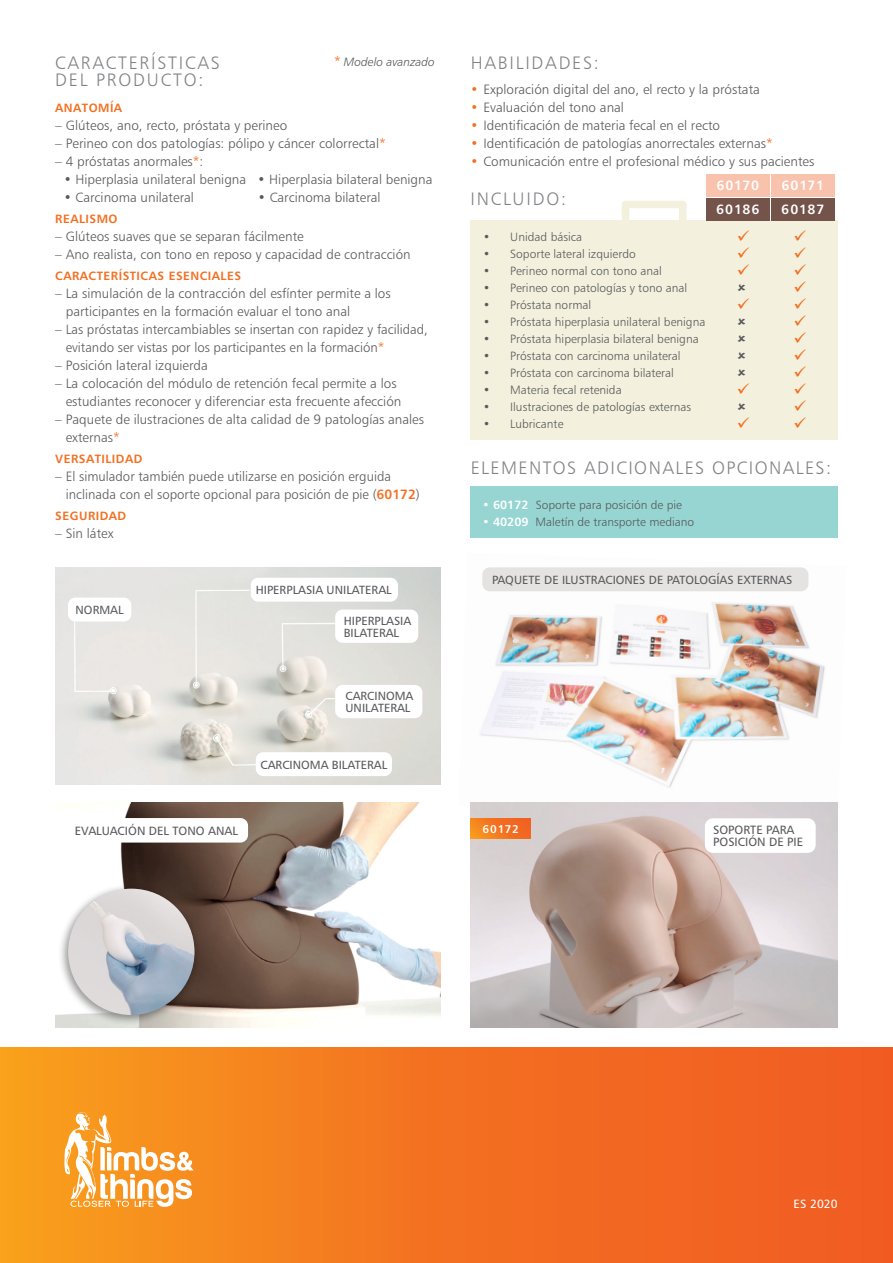
<style>
.page{position:relative;width:893px;height:1263px;background:#fff}
.page>*{position:absolute;margin:0;border:0;box-sizing:border-box;transform-origin:0 0}
.t1{font:18px/16.5px "Humanist 777 BT Light B";letter-spacing:.1em;color:#808285}
.t2{font:18px "Humanist 777 BT Light B";letter-spacing:.08em;color:#808285}
.t3{font:13.5px/18px "Humanist 777 BT Light B";color:#58595b}
.t4{font:13.5px "Humanist 777 BT Bold B";letter-spacing:.06em;color:#fff}
.t5{font:12px "Humanist 777 BT Light B";color:#58595b}
.t6{font:12px "Humanist 777 BT Bold B";letter-spacing:.04em;color:#f36f21}
.t7{font:12px/12px "Humanist 777 BT Roman B";color:#58595b}
.t8{font:12px "Humanist 777 BT Light Italic B";color:#58595b}
.t9{font:12px "Humanist 777 BT Roman B";color:#fff}
.t10{font:11.85px/11.9px "Humanist 777 BT Roman B";color:#58595b}
.t11{font:11.25px "Humanist 777 BT Bold B";letter-spacing:.065em;color:#fff}
.s1{font-family:"Humanist 777 BT Light B";font-size:13.5px;color:#f36f21}
.s2{color:#f36f21}
.s3{font-family:"Humanist 777 BT Bold B";color:#f36f21}
.s4{font-family:"Humanist 777 BT Bold B";color:#fff}
</style>
<div class="page">
<div style="left:622px;top:201px;width:64px;height:27px;border:8px solid #f3f0dd"></div>
<div style="left:471px;top:220px;width:367px;height:219px;background:#f3f0dd"></div>
<div style="left:471px;top:487px;width:367px;height:51px;background:#96d5d2"></div>
<div style="left:0;top:1047px;width:893px;height:216px;background:linear-gradient(to right,#f89a1d,#f05423)"></div>
<svg style="left:64px;top:1112px;width:130px;height:95px"></svg>
<img style="left:470px;top:571px;width:355px;height:248px">
<img style="left:55px;top:567px;width:386px;height:217px">
<div style="left:68px;top:598px;width:63px;height:23px;background:#fff;border-radius:7px"></div>
<div style="left:251px;top:578px;width:147px;height:24px;background:#fff;border-radius:7px"></div>
<div style="left:482px;top:567px;width:326px;height:24px;background:#e4e3e1;border-radius:7px"></div>
<div style="left:256px;top:752px;width:136px;height:24px;background:#fff;border-radius:7px"></div>
<div style="left:335px;top:609px;width:83px;height:34px;background:#fff;border-radius:7px"></div>
<div style="left:335px;top:685px;width:87px;height:33px;background:#fff;border-radius:7px"></div>
<img style="left:56px;top:802px;width:385px;height:226px">
<div style="left:68px;top:818px;width:180px;height:24px;background:#fff;border-radius:8px"></div>
<img style="left:471px;top:802px;width:367px;height:226px">
<div style="left:705px;top:818px;width:111px;height:35px;background:#fff;border-radius:8px"></div>
<div style="left:471px;top:818px;width:60px;height:20px;background:linear-gradient(to right,#f78e1e,#f15e23)"></div>
<div style="left:57px;top:883px;width:142px;height:143px;background:#000;opacity:.41"></div>
<img style="left:68px;top:889px;width:127px;height:126px;border-radius:63px">
<div style="left:706px;top:175px;width:64px;height:22px;background:#f9c2ad"></div>
<div style="left:771px;top:175px;width:64px;height:22px;background:#f9c2ad"></div>
<div style="left:706px;top:198px;width:64px;height:23px;background:#74534a"></div>
<div style="left:771px;top:198px;width:64px;height:23px;background:#74534a"></div>
<h1 class="t1" style="left:55px;top:54px;width:166px">CARACTERÍSTICAS<br>DEL PRODUCTO:</h1>
<p class="t8" style="left:334px;top:54px;width:102px"><span class="s1">*</span> Modelo avanzado</p>
<p class="t6" style="left:55px;top:100px;width:68px">ANATOMÍA</p>
<p class="t3" style="left:55px;top:116px;width:233px">– Glúteos, ano, recto, próstata y perineo</p>
<p class="t3" style="left:55px;top:134px;width:332px">– Perineo con dos patologías: pólipo y cáncer colorrectal<span class="s2">*</span></p>
<p class="t3" style="left:55px;top:152px;width:150px">– 4 próstatas anormales<span class="s2">*</span>:</p>
<p class="t3" style="left:64px;top:170px;width:370px">• Hiperplasia unilateral benigna • Hiperplasia bilateral benigna</p>
<p class="t3" style="left:64px;top:188px;width:132px">• Carcinoma unilateral</p>
<p class="t3" style="left:258px;top:188px;width:124px">• Carcinoma bilateral</p>
<p class="t6" style="left:55px;top:211px;width:64px">REALISMO</p>
<p class="t3" style="left:55px;top:227px;width:250px">– Glúteos suaves que se separan fácilmente</p>
<p class="t3" style="left:55px;top:245px;width:357px">– Ano realista, con tono en reposo y capacidad de contracción</p>
<p class="t6" style="left:55px;top:268px;width:187px">CARACTERÍSTICAS ESENCIALES</p>
<p class="t3" style="left:66px;top:284px;width:326px;text-indent:-11px">– La simulación de la contracción del esfínter permite a los participantes en la formación evaluar el tono anal</p>
<p class="t3" style="left:66px;top:320px;width:364px;text-indent:-11px">– Las próstatas intercambiables se insertan con rapidez y facilidad, evitando ser vistas por los participantes en la formación<span class="s2">*</span></p>
<p class="t3" style="left:55px;top:356px;width:154px">– Posición lateral izquierda</p>
<p class="t3" style="left:66px;top:374px;width:337px;text-indent:-11px">– La colocación del módulo de retención fecal permite a los estudiantes reconocer y diferenciar esta frecuente afección</p>
<p class="t3" style="left:66px;top:410px;width:360px;text-indent:-11px">– Paquete de ilustraciones de alta calidad de 9 patologías anales externas<span class="s2">*</span></p>
<p class="t6" style="left:55px;top:451px;width:89px">VERSATILIDAD</p>
<p class="t3" style="left:66px;top:467px;width:356px;text-indent:-11px">– El simulador también puede utilizarse en posición erguida inclinada con el soporte opcional para posición de pie (<span class="s3">60172</span>)</p>
<p class="t6" style="left:55px;top:508px;width:72px">SEGURIDAD</p>
<p class="t3" style="left:55px;top:524px;width:60px">– Sin látex</p>
<p class="t10" style="left:76px;top:604px;width:49px">NORMAL</p>
<p class="t10" style="left:256px;top:584px;width:137px">HIPERPLASIA UNILATERAL</p>
<p class="t10" style="left:344px;top:615px;width:69px">HIPERPLASIA<br>BILATERAL</p>
<p class="t10" style="left:345px;top:690px;width:69px">CARCINOMA<br>UNILATERAL</p>
<p class="t10" style="left:261px;top:759px;width:128px">CARCINOMA BILATERAL</p>
<h1 class="t1" style="left:471px;top:54px;width:130px">HABILIDADES:</h1>
<p class="t3" style="left:471px;top:80px;width:291px"><span class="s2">•</span> Exploración digital del ano, el recto y la próstata</p>
<p class="t3" style="left:471px;top:98px;width:155px"><span class="s2">•</span> Evaluación del tono anal</p>
<p class="t3" style="left:471px;top:116px;width:251px"><span class="s2">•</span> Identificación de materia fecal en el recto</p>
<p class="t3" style="left:471px;top:134px;width:304px"><span class="s2">•</span> Identificación de patologías anorrectales externas<span class="s2">*</span></p>
<p class="t3" style="left:471px;top:152px;width:345px"><span class="s2">•</span> Comunicación entre el profesional médico y sus pacientes</p>
<h1 class="t1" style="left:471px;top:191px;width:97px">INCLUIDO:</h1>
<p class="t4" style="left:716px;top:177px;width:44px">60170</p>
<p class="t4" style="left:781px;top:177px;width:44px">60171</p>
<p class="t4" style="left:716px;top:201px;width:45px">60186</p>
<p class="t4" style="left:781px;top:201px;width:45px">60187</p>
<p class="t5" style="left:483px;top:230px;width:100px">• Unidad básica</p>
<p class="t5" style="left:483px;top:247px;width:154px">• Soporte lateral izquierdo</p>
<p class="t5" style="left:483px;top:264px;width:180px">• Perineo normal con tono anal</p>
<p class="t5" style="left:483px;top:281px;width:205px">• Perineo con patologías y tono anal</p>
<p class="t5" style="left:483px;top:298px;width:109px">• Próstata normal</p>
<p class="t5" style="left:483px;top:315px;width:224px">• Próstata hiperplasia unilateral benigna</p>
<p class="t5" style="left:483px;top:331px;width:217px">• Próstata hiperplasia bilateral benigna</p>
<p class="t5" style="left:483px;top:348px;width:199px">• Próstata con carcinoma unilateral</p>
<p class="t5" style="left:483px;top:365px;width:192px">• Próstata con carcinoma bilateral</p>
<p class="t5" style="left:483px;top:382px;width:140px">• Materia fecal retenida</p>
<p class="t5" style="left:483px;top:399px;width:209px">• Ilustraciones de patologías externas</p>
<p class="t5" style="left:483px;top:416px;width:82px">• Lubricante</p>
<h1 class="t2" style="left:471px;top:456px;width:362px">ELEMENTOS ADICIONALES OPCIONALES:</h1>
<p class="t5" style="left:482px;top:497px;width:201px"><span class="s4">• 60172</span> Soporte para posición de pie</p>
<p class="t5" style="left:482px;top:514px;width:213px"><span class="s4">• 40209</span> Maletín de transporte mediano</p>
<p class="t10" style="left:492px;top:574px;width:302px">PAQUETE DE ILUSTRACIONES DE PATOLOGÍAS EXTERNAS</p>
<p class="t7" style="left:75px;top:825px;width:165px">EVALUACIÓN DEL TONO ANAL</p>
<p class="t7" style="left:713px;top:823px;width:92px">SOPORTE PARA<br>POSICIÓN DE PIE</p>
<p class="t11" style="left:483px;top:822px;width:38px">60172</p>
<p class="t9" style="left:794px;top:1196px;width:46px">ES 2020</p>
</div>
